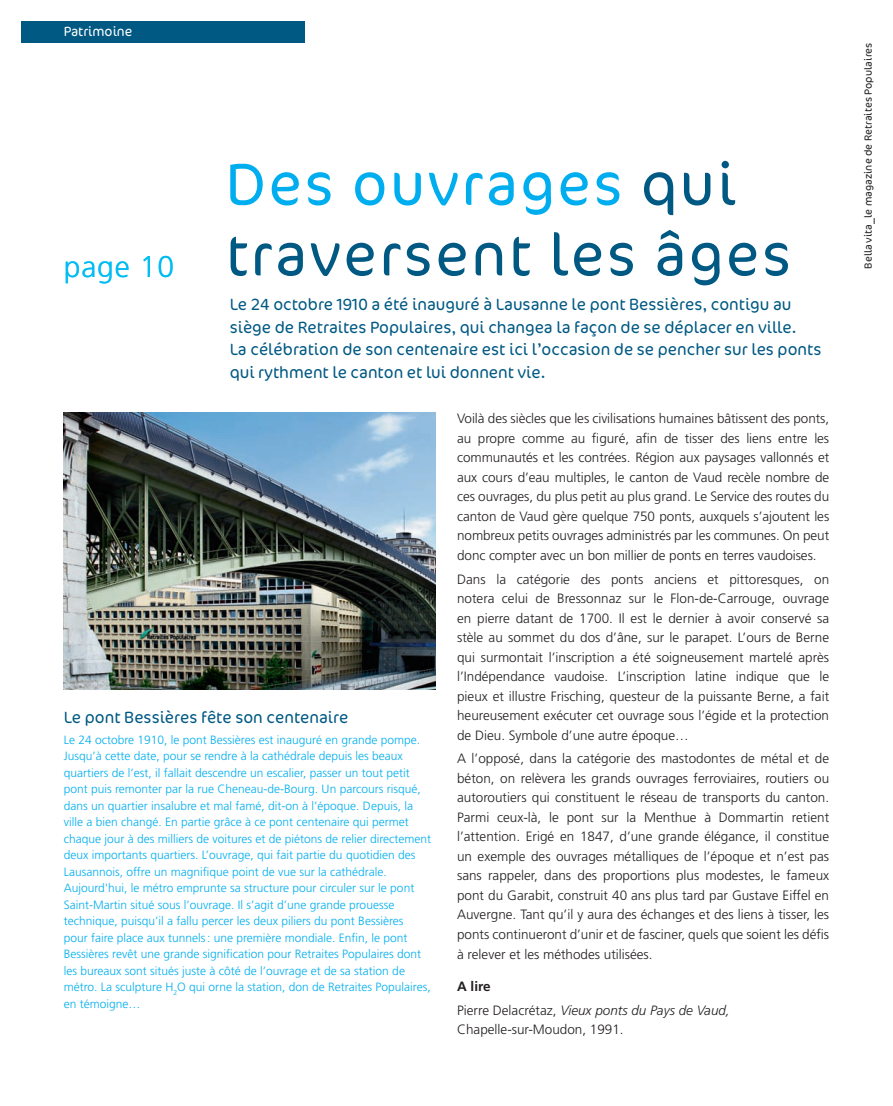
<style>
.page{position:relative;width:893px;height:1106px;background:#fff}
.page>*{position:absolute;margin:0;border:0;box-sizing:border-box;transform-origin:0 0}
.t1{font:300 60px/70.5px "Cocon";letter-spacing:.04em;color:#005983}
.t2{font:300 30px "Frutiger";letter-spacing:.03em;color:#01bdf2}
.t3{font:300 16.5px/22.5px "Cocon";color:#005983}
.t4{font:300 13.5px/19.5px "Frutiger";color:#231f20;text-align:justify}
.t5{font:italic 300 13.5px/23.7px "Frutiger";color:#231f20}
.t6{font:300 13.5px "Cocon";color:#fff}
.t7{font:300 12px/16.5px "Frutiger";color:#00aeef}
.t8{font:300 10.5px "Cocon";letter-spacing:.005em;color:#231f20}
.s1{color:#00aeef}
.s2{font-weight:700;font-style:normal}
.s3{font-style:normal}
</style>
<div class="page">
<img style="left:64px;top:412px;width:371px;height:277px">
<div style="left:21px;top:21px;width:284px;height:22px;background:#005983"></div>
<p class="t6" style="left:64px;top:24px;width:70px">Patrimoine</p>
<h2 class="t2" style="left:64px;top:249px;width:112px">page 10</h2>
<h1 class="t1" style="left:226px;top:150px;width:567px"><span class="s1">Des ouvrages</span> qui traversent les âges</h1>
<p class="t3" style="left:230px;top:294px;width:593px">Le 24 octobre 1910 a été inauguré à Lausanne le pont Bessières, contigu au siège de Retraites Populaires, qui changea la façon de se déplacer en ville.<br>La célébration de son centenaire est ici l’occasion de se pencher sur les ponts qui rythment le canton et lui donnent vie.</p>
<p class="t3" style="left:64px;top:706px;width:286px">Le pont Bessières fête son centenaire</p>
<p class="t7" style="left:64px;top:731px;width:369px">Le 24 octobre 1910, le pont Bessières est inauguré en grande pompe.<br>Jusqu’à cette date, pour se rendre à la cathédrale depuis les beaux quartiers de l’est, il fallait descendre un escalier, passer un tout petit pont puis remonter par la rue Cheneau-de-Bourg. Un parcours risqué, dans un quartier insalubre et mal famé, dit-on à l’époque. Depuis, la ville a bien changé. En partie grâce à ce pont centenaire qui permet chaque jour à des milliers de voitures et de piétons de relier directement deux importants quartiers. L’ouvrage, qui fait partie du quotidien des Lausannois, offre un magnifique point de vue sur la cathédrale.<br>Aujourd'hui, le métro emprunte sa structure pour circuler sur le pont Saint-Martin situé sous l’ouvrage. Il s’agit d’une grande prouesse technique, puisqu’il a fallu percer les deux piliers du pont Bessières<br>pour faire place aux tunnels: une première mondiale. Enfin, le pont Bessières revêt une grande signification pour Retraites Populaires dont les bureaux sont situés juste à côté de l’ouvrage et de sa station de métro. La sculpture H<sub>2</sub>O qui orne la station, don de Retraites Populaires, en témoigne…</p>
<p class="t4" style="left:457px;top:409px;width:374px">Voilà des siècles que les civilisations humaines bâtissent des ponts, au propre comme au figuré, afin de tisser des liens entre les communautés et les contrées. Région aux paysages vallonnés et aux cours d’eau multiples, le canton de Vaud recèle nombre de ces ouvrages, du plus petit au plus grand. Le Service des routes du canton de Vaud gère quelque 750 ponts, auxquels s’ajoutent les nombreux petits ouvrages administrés par les communes. On peut donc compter avec un bon millier de ponts en terres vaudoises.</p>
<p class="t4" style="left:457px;top:569px;width:374px">Dans la catégorie des ponts anciens et pittoresques, on notera celui de Bressonnaz sur le Flon-de-Carrouge, ouvrage en pierre datant de 1700. Il est le dernier à avoir conservé sa stèle au sommet du dos d’âne, sur le parapet. L’ours de Berne qui surmontait l’inscription a été soigneusement martelé après l’Indépendance vaudoise. L’inscription latine indique que le pieux et illustre Frisching, questeur de la puissante Berne, a fait heureusement exécuter cet ouvrage sous l’égide et la protection de Dieu. Symbole d’une autre époque…</p>
<p class="t4" style="left:457px;top:749px;width:374px">A l’opposé, dans la catégorie des mastodontes de métal et de béton, on relèvera les grands ouvrages ferroviaires, routiers ou autoroutiers qui constituent le réseau de transports du canton.<br>Parmi ceux-là, le pont sur la Menthue à Dommartin retient l’attention. Erigé en 1847, d’une grande élégance, il constitue un exemple des ouvrages métalliques de l’époque et n’est pas sans rappeler, dans des proportions plus modestes, le fameux pont du Garabit, construit 40 ans plus tard par Gustave Eiffel en Auvergne. Tant qu’il y aura des échanges et des liens à tisser, les ponts continueront d’unir et de fasciner, quels que soient les défis à relever et les méthodes utilisées.</p>
<p class="t5" style="left:457px;top:974px;width:274px"><span class="s2">A lire<br></span><span class="s3">Pierre Delacrétaz,</span> Vieux ponts du Pays de Vaud,</p>
<p class="t4" style="left:457px;top:1019px;width:168px">Chapelle-sur-Moudon, 1991.</p>
<p class="t8" style="left:862px;top:269px;width:228px;rotate:-90deg">Bella vita_le magazine de Retraites Populaires</p>
</div>
